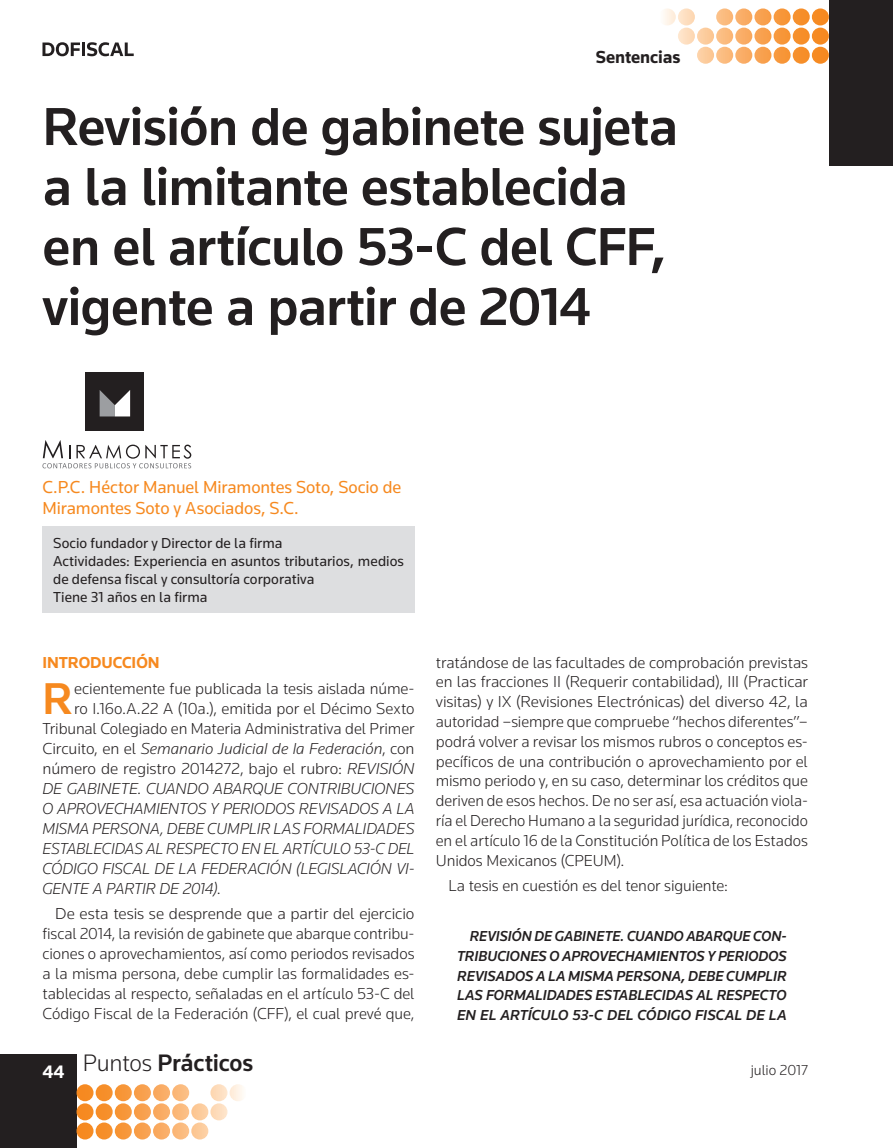
<style>
.page{position:relative;width:893px;height:1148px;background:#fff}
.page>*{position:absolute;margin:0;border:0;box-sizing:border-box;transform-origin:0 0}
.key_titulo0_biblio_t{font:500 55.5px/60px "Knowledge";letter-spacing:-.015em;color:#231f20}
.Capitular_Texto{font:500 46.2px "Knowledge";color:#f6891f}
.t1{font:500 24.75px "Knowledge";letter-spacing:-.01em;color:#231f20}
.Autor{font:18px/21.6px "Knowledge";letter-spacing:-.005em;color:#f6891f}
.t2{font:700 18px "Knowledge";letter-spacing:-.005em;color:#231f20}
.key_parrafo_biblio_p{font:300 16.5px/19.8px "Knowledge";letter-spacing:-.005em;color:#231f20;text-align:justify}
.Capitular_Texto-2{font:italic 300 16.5px "Knowledge";letter-spacing:-.01em;color:#231f20}
.Capitular_Texto-3{font:300 16.5px "Knowledge";letter-spacing:-.005em;color:#231f20}
.key_titulo1_biblio_t{font:700 16.5px "Knowledge";letter-spacing:-.005em;color:#f6891f}
.key_p_pri_biblio_rep{font:italic 500 15px/19.8px "Knowledge";color:#231f20;text-align:justify}
.Datos_autor{font:15px/18px "Knowledge";letter-spacing:.005em;color:#231f20}
.t3{font:300 15px "Knowledge";letter-spacing:-.005em;color:#231f20}
.s1{font-style:normal}
.s2{font-style:italic}
.s3{font-weight:300}
</style>
<div class="page">
<div style="left:829px;top:0;width:64px;height:166px;background:#231f20"></div>
<svg style="left:663px;top:8px;width:166px;height:56px"></svg>
<svg style="left:42px;top:42px;width:92px;height:14px"></svg>
<div style="left:0;top:1054px;width:76px;height:94px;background:#231f20"></div>
<svg style="left:77px;top:1084px;width:166px;height:55px"></svg>
<div style="left:42px;top:526px;width:373px;height:87px;background:#dddee0"></div>
<svg style="left:42px;top:440px;width:149px;height:28px"></svg>
<div style="left:86px;top:372px;width:58px;height:59px;background:#231f20"></div>
<svg style="left:100px;top:390px;width:30px;height:26px"></svg>
<p class="t2" style="left:596px;top:46px;width:86px">Sentencias</p>
<p class="key_titulo0_biblio_t" style="left:42px;top:96px;width:637px">Revisión de gabinete sujeta a la limitante establecida en el artículo 53-C del CFF, vigente a partir de 2014</p>
<p class="Autor" style="left:42px;top:476px;width:360px">C.P.C. Héctor Manuel Miramontes Soto, Socio de<br>Miramontes Soto y Asociados, S.C.</p>
<p class="Datos_autor" style="left:53px;top:534px;width:231px">Socio fundador y Director de la firma</p>
<p class="Datos_autor" style="left:53px;top:552px;width:352px">Actividades: Experiencia en asuntos tributarios, medios de defensa fiscal y consultoría corporativa</p>
<p class="Datos_autor" style="left:53px;top:588px;width:156px">Tiene 31 años en la firma</p>
<p class="key_titulo1_biblio_t" style="left:42px;top:653px;width:119px">INTRODUCCIÓN</p>
<p class="Capitular_Texto" style="left:42px;top:670px;width:32px">R</p>
<p class="Capitular_Texto-3" style="left:74px;top:678px;width:342px">ecientemente fue publicada la tesis aislada núme-</p>
<p class="Capitular_Texto-3" style="left:74px;top:698px;width:342px">ro I.16o.A.22 A (10a.), emitida por el Décimo Sexto</p>
<p class="Capitular_Texto-3" style="left:42px;top:718px;width:374px">Tribunal Colegiado en Materia Administrativa del Primer</p>
<p class="Capitular_Texto-2" style="left:42px;top:738px;width:374px"><span class="s1">Circuito, en el</span> Semanario Judicial de la Federación<span class="s1">, con</span></p>
<p class="Capitular_Texto-3" style="left:42px;top:758px;width:374px">número de registro 2014272, bajo el rubro: <span class="s2">REVISIÓN</span></p>
<p class="Capitular_Texto-2" style="left:42px;top:778px;width:374px">DE GABINETE. CUANDO ABARQUE CONTRIBUCIONES</p>
<p class="Capitular_Texto-2" style="left:42px;top:798px;width:374px">O APROVECHAMIENTOS Y PERIODOS REVISADOS A LA</p>
<p class="Capitular_Texto-2" style="left:42px;top:818px;width:374px">MISMA PERSONA, DEBE CUMPLIR LAS FORMALIDADES</p>
<p class="Capitular_Texto-2" style="left:42px;top:838px;width:374px">ESTABLECIDAS AL RESPECTO EN EL ARTÍCULO 53-C DEL</p>
<p class="Capitular_Texto-2" style="left:42px;top:858px;width:374px">CÓDIGO FISCAL DE LA FEDERACIÓN (LEGISLACIÓN VI-</p>
<p class="Capitular_Texto-2" style="left:42px;top:878px;width:180px">GENTE A PARTIR DE 2014)<span class="s1">.</span></p>
<p class="key_parrafo_biblio_p" style="left:42px;top:903px;width:374px;text-indent:13px">De esta tesis se desprende que a partir del ejercicio fiscal 2014, la revisión de gabinete que abarque contribu&shy;ciones o aprovechamientos, así como periodos revisados a la misma persona, debe cumplir las formalidades es&shy;tablecidas al respecto, señaladas en el artículo 53-C del Código Fiscal de la Federación (CFF), el cual prevé que,</p>
<p class="key_parrafo_biblio_p" style="left:436px;top:652px;width:374px">tratándose de las facultades de comprobación previstas en las fracciones II (Requerir contabilidad), III (Practicar visitas) y IX (Revisiones Electrónicas) del diverso 42, la autoridad –siempre que compruebe “hechos diferentes”– podrá volver a revisar los mismos rubros o conceptos es&shy;pecíficos de una contribución o aprovechamiento por el mismo periodo y, en su caso, determinar los créditos que deriven de esos hechos. De no ser así, esa actuación viola&shy;ría el Derecho Humano a la seguridad jurídica, reconocido en el artículo 16 de la Constitución Política de los Estados Unidos Mexicanos (CPEUM).</p>
<p class="key_parrafo_biblio_p" style="left:449px;top:875px;width:281px">La tesis en cuestión es del tenor siguiente:</p>
<p class="key_p_pri_biblio_rep" style="left:457px;top:926px;width:331px;text-indent:13px">REVISIÓN DE GABINETE. CUANDO ABARQUE CON-TRIBUCIONES O APROVECHAMIENTOS Y PERIODOS REVISADOS A LA MISMA PERSONA, DEBE CUMPLIR LAS FORMALIDADES ESTABLECIDAS AL RESPECTO EN EL ARTÍCULO 53-C DEL CÓDIGO FISCAL DE LA</p>
<p class="t1" style="left:42px;top:1048px;width:212px"><sub>44</sub> <span class="s3">Puntos</span> Prácticos</p>
<p class="t3" style="left:751px;top:1060px;width:59px">julio 2017</p>
</div>
